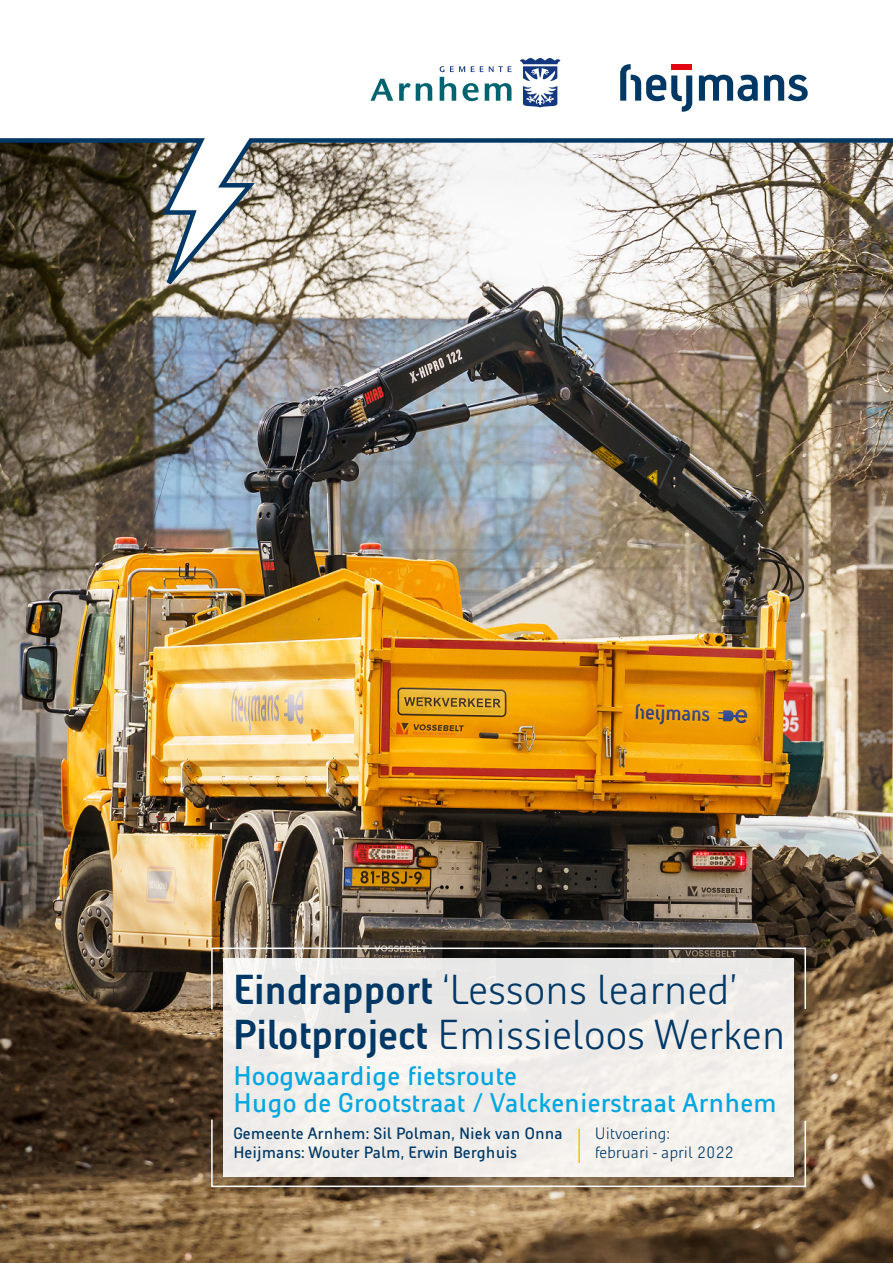
<style>
.page{position:relative;width:893px;height:1263px;background:#fff}
.page>*{position:absolute;margin:0;border:0;box-sizing:border-box;transform-origin:0 0}
.t1{font:300 42px/45px "Heijmans";color:#003865}
.t2{font:27px/27px "Heijmans";color:#00a6e0}
.t3{font:16.5px "Heijmans";color:#003865}
.t4{font:300 16.5px "Heijmans";color:#003865}
.s1{font-family:"Heijmans Con";font-weight:700}
</style>
<div class="page">
<img style="left:0;top:305px;width:893px;height:958px">
<svg style="left:0;top:138px;width:893px;height:167px"></svg>
<div style="left:219px;top:953px;width:598px;height:246px;background:#000;opacity:.4"></div>
<div style="left:223px;top:958px;width:571px;height:218px;background:#eeece9"></div>
<svg style="left:620px;top:64px;width:72px;height:48px"></svg>
<svg style="left:699px;top:75px;width:59px;height:26px"></svg>
<svg style="left:764px;top:75px;width:44px;height:26px"></svg>
<div style="left:671px;top:64px;width:21px;height:5px;background:#e30613"></div>
<svg style="left:210px;top:1118px;width:597px;height:70px"></svg>
<div style="left:211px;top:947px;width:595px;height:63px;border:2px solid #fff"></div>
<hr style="left:578px;top:1129px;width:2px;height:34px;background:#fdc100">
<svg style="left:370px;top:79px;width:23px;height:22px"></svg>
<svg style="left:399px;top:83px;width:33px;height:18px"></svg>
<svg style="left:520px;top:58px;width:40px;height:50px"></svg>
<svg style="left:440px;top:66px;width:71px;height:35px"></svg>
<h1 class="t1" style="left:233px;top:967px;width:554px"><span class="s1">Eindrapport</span> ‘Lessons learned’<br><span class="s1">Pilotproject</span> Emissieloos Werken</h1>
<h2 class="t2" style="left:233px;top:1062px;width:545px">Hoogwaardige fietsroute<br>Hugo de Grootstraat / Valckenierstraat Arnhem</h2>
<p class="t3" style="left:233px;top:1123px;width:331px">Gemeente Arnhem: Sil Polman, Niek van Onna</p>
<p class="t4" style="left:595px;top:1123px;width:76px">Uitvoering:</p>
<p class="t3" style="left:233px;top:1143px;width:285px">Heijmans: Wouter Palm, Erwin Berghuis</p>
<p class="t4" style="left:595px;top:1143px;width:141px">februari - april 2022</p>
</div>
